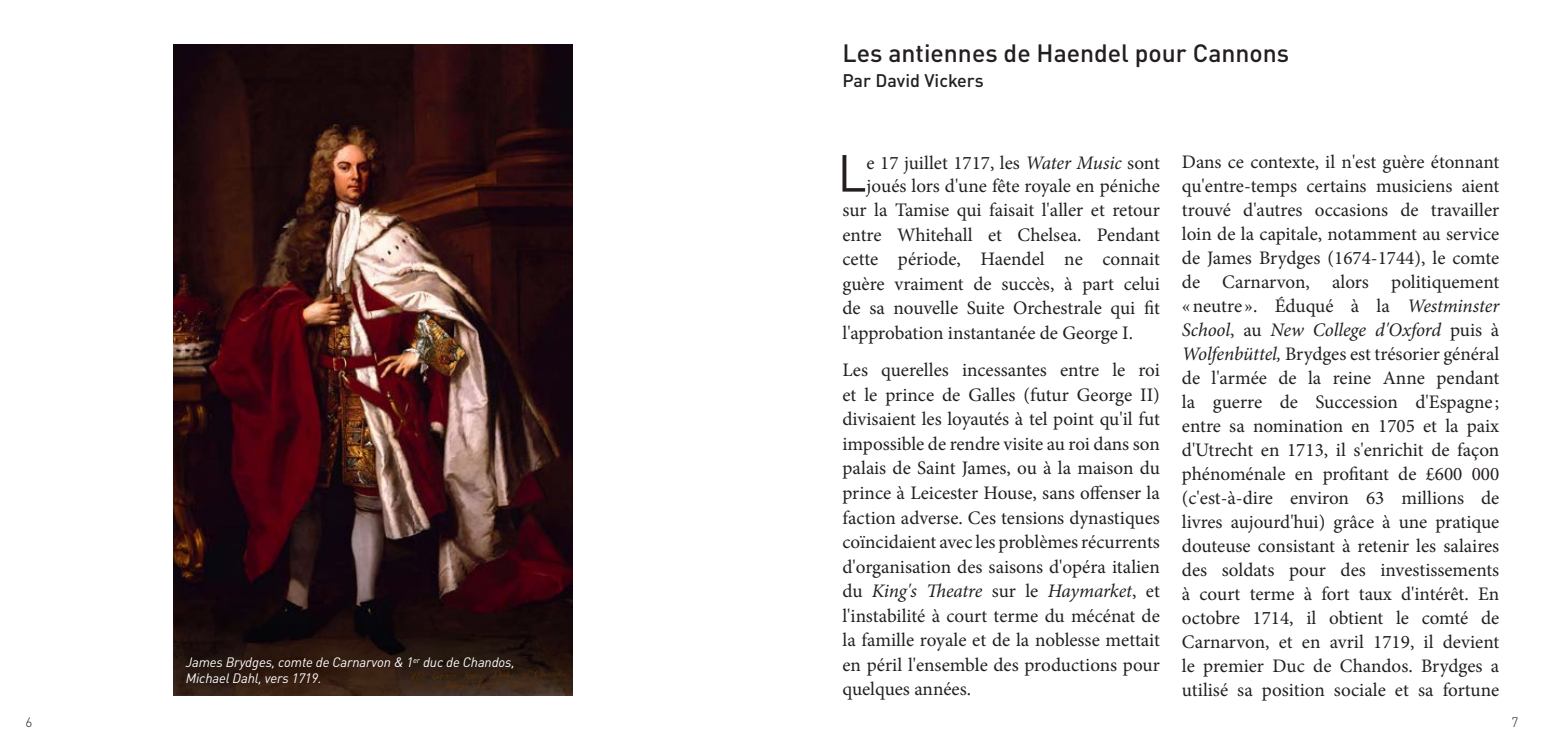
<style>
.page{position:relative;width:1544px;height:753px;background:#fff}
.page>*{position:absolute;margin:0;border:0;box-sizing:border-box;transform-origin:0 0}
.Courant_Minion_8_3pt{font:51.3px "DIN Pro";color:#231f20}
.Courant_Minion_8_5pt{font:500 24.75px "DIN Pro";color:#231f20}
.Courant_Minion_8_5pt-2{font:19.12px/23.8px "Minion Pro";color:#231f20;text-align:justify}
.Courant_Minion_8_3pt-2{font:19.12px "Minion Pro";color:#231f20}
.Courant_Minion_8_5pt-3{font:500 18px "DIN Pro";color:#231f20}
.Texte_chanté_et_note{font:italic 13.5px/15.5px "DIN";letter-spacing:-.01em;color:#fff}
.t1{font:300 13.5px "DIN Pro";color:#231f20}
.s1{font-style:italic}
</style>
<div class="page">
<img style="left:173px;top:45px;width:400px;height:481px">
<svg style="left:173px;top:526px;width:400px;height:169px;background:#281212"></svg>
<p class="Texte_chanté_et_note" style="left:186px;top:654px;width:330px">James Brydges, comte de Carnarvon &amp; 1<sup>er</sup> duc de Chandos,<br>Michael Dahl, vers 1719.</p>
<p class="Courant_Minion_8_5pt" style="left:842px;top:33px;width:448px">Les antiennes de Haendel pour Cannons</p>
<p class="Courant_Minion_8_5pt-3" style="left:842px;top:66px;width:143px">Par David Vickers</p>
<p class="Courant_Minion_8_3pt" style="left:837px;top:138px;width:31px">L</p>
<p class="Courant_Minion_8_3pt-2" style="left:866px;top:150px;width:295px">e 17 juillet 1717, les <span class="s1">Water Music</span> sont</p>
<p class="Courant_Minion_8_3pt-2" style="left:866px;top:173px;width:295px">joués lors d'une fête royale en péniche</p>
<p class="Courant_Minion_8_3pt-2" style="left:842px;top:197px;width:319px">sur la Tamise qui faisait l'aller et retour</p>
<p class="Courant_Minion_8_3pt-2" style="left:842px;top:222px;width:319px">entre Whitehall et Chelsea. Pendant</p>
<p class="Courant_Minion_8_3pt-2" style="left:842px;top:246px;width:319px">cette période, Haendel ne connait</p>
<p class="Courant_Minion_8_3pt-2" style="left:842px;top:271px;width:319px">guère vraiment de succès, à part celui</p>
<p class="Courant_Minion_8_3pt-2" style="left:842px;top:295px;width:319px">de sa nouvelle Suite Orchestrale qui fit</p>
<p class="Courant_Minion_8_3pt-2" style="left:842px;top:320px;width:292px">l'approbation instantanée de George I.</p>
<p class="Courant_Minion_8_5pt-2" style="left:842px;top:358px;width:319px;line-height:24.5px">Les querelles incessantes entre le roi et le prince de Galles (futur George II) divisaient les loyautés à tel point qu'il fut impossible de rendre visite au roi dans son palais de Saint James, ou à la maison du prince à Leicester House, sans offenser la faction adverse. Ces tensions dynastiques coïncidaient avec les problèmes récurrents d'organisation des saisons d'opéra italien du <span class="s1">King's Theatre</span> sur le <span class="s1">Haymarket</span>, et l'instabilité à court terme du mécénat de la famille royale et de la noblesse mettait en péril l'ensemble des productions pour quelques années.</p>
<p class="Courant_Minion_8_5pt-2" style="left:1182px;top:150px;width:319px">Dans ce contexte, il n'est guère étonnant qu'entre-temps certains musiciens aient trouvé d'autres occasions de travailler loin de la capitale, notamment au service de James Brydges (1674-1744), le comte de Carnarvon, alors politiquement «neutre ». Éduqué à la <span class="s1">Westminster School</span>, au <span class="s1">New College d'Oxford</span> puis à <span class="s1">Wolfenbüttel,</span> Brydges est trésorier général de l'armée de la reine Anne pendant la guerre de Succession d'Espagne ; entre sa nomination en 1705 et la paix d'Utrecht en 1713, il s'enrichit de façon phénoménale en profitant de £600 000 (c'est-à-dire environ 63 millions de livres aujourd'hui) grâce à une pratique douteuse consistant à retenir les salaires des soldats pour des investissements à court terme à fort taux d'intérêt. En octobre 1714, il obtient le comté de Carnarvon, et en avril 1719, il devient le premier Duc de Chandos. Brydges a utilisé sa position sociale et sa fortune</p>
<p class="t1" style="left:26px;top:711px;width:8px">6</p>
<p class="t1" style="left:1511px;top:711px;width:8px">7</p>
</div>
